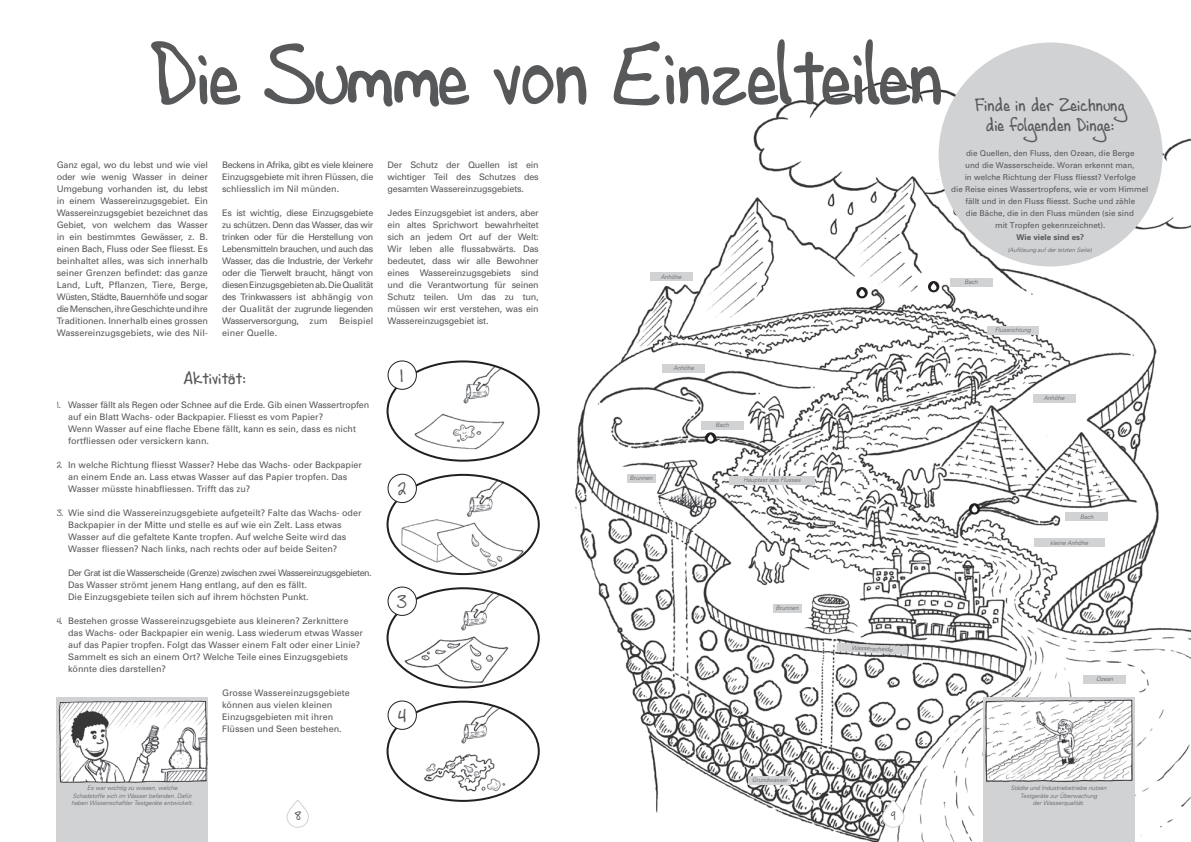
<style>
.page{position:relative;width:1191px;height:842px;background:#fff}
.page>*{position:absolute;margin:0;border:0;box-sizing:border-box;transform-origin:0 0}
.t1{font:88px "Andrew Script 16";letter-spacing:-.02em;color:#57585a}
.t2{font:18px/20px "Andrew Script 16";color:#57585a;text-align:center}
.t3{font:12px "Andrew Script 16";color:#57585a}
.t4{font:9px/12px "Univers";color:#57585a}
.t5{font:8px/12px "Univers";color:#57585a;text-align:center}
.t6{font:700 8px "Univers";color:#57585a}
.t7{font:italic 300 6px/7.2px "Univers";color:#57585a;text-align:center}
.s1{font-family:"Andrew Script 16"}
</style>
<div class="page">
<img style="left:573px;top:42px;width:618px;height:800px">
<svg style="left:969px;top:503px;width:11px;height:11px"></svg>
<svg style="left:971px;top:505px;width:6px;height:7px"></svg>
<img style="left:389px;top:362px;width:150px;height:99px">
<div style="left:386px;top:360px;width:154px;height:102px;border:2px solid #231f20;border-radius:50%"></div>
<img style="left:389px;top:475px;width:150px;height:99px">
<div style="left:386px;top:474px;width:154px;height:101px;border:2px solid #231f20;border-radius:50%"></div>
<img style="left:387px;top:588px;width:152px;height:99px">
<div style="left:386px;top:587px;width:154px;height:101px;border:2px solid #231f20;border-radius:50%"></div>
<img style="left:388px;top:702px;width:151px;height:99px">
<div style="left:386px;top:701px;width:154px;height:101px;border:2px solid #231f20;border-radius:50%"></div>
<div style="left:286px;top:800px;width:23px;height:28px;border:1px solid #d1d2d4;border-radius:11px"></div>
<svg style="left:882px;top:800px;width:22px;height:27px"></svg>
<div style="left:882px;top:800px;width:22px;height:28px;border:1px solid #d1d2d4;border-radius:11px"></div>
<div style="left:938px;top:43px;width:224px;height:223px;background:#d1d2d4;border-radius:50%"></div>
<div style="left:57px;top:698px;width:151px;height:144px;background:#d1d2d4"></div>
<div style="left:983px;top:698px;width:151px;height:144px;background:#d1d2d4"></div>
<svg style="left:856px;top:287px;width:11px;height:11px"></svg>
<svg style="left:859px;top:289px;width:6px;height:7px"></svg>
<svg style="left:705px;top:432px;width:11px;height:12px"></svg>
<div style="left:708px;top:434px;width:5px;height:8px;background:#fff;border-radius:3px"></div>
<svg style="left:928px;top:281px;width:11px;height:11px"></svg>
<svg style="left:930px;top:283px;width:6px;height:7px"></svg>
<img style="left:58px;top:700px;width:149px;height:83px">
<img style="left:985px;top:699px;width:148px;height:83px">
<div style="left:650px;top:272px;width:42px;height:9px;background:#d1d2d4"></div>
<div style="left:773px;top:604px;width:28px;height:9px;background:#d1d2d4"></div>
<div style="left:1065px;top:512px;width:43px;height:9px;background:#d1d2d4"></div>
<div style="left:950px;top:278px;width:42px;height:9px;background:#d1d2d4"></div>
<div style="left:701px;top:421px;width:42px;height:8px;background:#d1d2d4"></div>
<div style="left:748px;top:776px;width:43px;height:8px;background:#d1d2d4"></div>
<div style="left:627px;top:474px;width:28px;height:8px;background:#d1d2d4"></div>
<div style="left:987px;top:326px;width:51px;height:8px;background:#d1d2d4"></div>
<div style="left:729px;top:476px;width:85px;height:9px;background:#d1d2d4"></div>
<div style="left:1033px;top:539px;width:71px;height:8px;background:#d1d2d4"></div>
<svg style="left:836px;top:643px;width:71px;height:12px"></svg>
<div style="left:662px;top:364px;width:43px;height:8px;background:#d1d2d4"></div>
<div style="left:1033px;top:394px;width:42px;height:9px;background:#d1d2d4"></div>
<div style="left:1083px;top:675px;width:42px;height:8px;background:#d1d2d4"></div>
<div style="left:388px;top:361px;width:28px;height:28px;background:#fff;border-radius:50%"></div>
<div style="left:387px;top:360px;width:30px;height:30px;border:1px solid #231f20;border-radius:50%"></div>
<div style="left:388px;top:474px;width:28px;height:29px;background:#fff;border-radius:50%"></div>
<div style="left:387px;top:474px;width:30px;height:29px;border:1px solid #231f20;border-radius:50%"></div>
<div style="left:388px;top:587px;width:28px;height:28px;background:#fff;border-radius:50%"></div>
<div style="left:387px;top:586px;width:30px;height:30px;border:1px solid #231f20;border-radius:50%"></div>
<div style="left:388px;top:701px;width:28px;height:28px;background:#fff;border-radius:50%"></div>
<div style="left:387px;top:700px;width:30px;height:30px;border:1px solid #231f20;border-radius:50%"></div>
<h1 class="t1" style="left:151px;top:23px;width:796px">Die Summe von Einzelteilen</h1>
<p class="t4" style="left:57px;top:159px;width:153px;text-align:justify">Ganz egal, wo du lebst und wie viel oder wie wenig Wasser in deiner Umgebung vorhanden ist, du lebst in einem Wassereinzugsgebiet. Ein Wassereinzugsgebiet bezeichnet das Gebiet, von welchem das Wasser in ein bestimmtes Gewässer, z. B. einen Bach, Fluss oder See fliesst. Es beinhaltet alles, was sich innerhalb seiner Grenzen befindet: das ganze Land, Luft, Pflanzen, Tiere, Berge, Wüsten, Städte, Bauernhöfe und sogar die Menschen, ihre Geschichte und ihre Traditionen. Innerhalb eines grossen Wassereinzugsgebiets, wie des Nil-</p>
<p class="t4" style="left:222px;top:159px;width:153px;text-align:justify">Beckens in Afrika, gibt es viele kleinere Einzugsgebiete mit ihren Flüssen, die schliesslich im Nil münden.</p>
<p class="t4" style="left:222px;top:207px;width:153px;text-align:justify">Es ist wichtig, diese Einzugsgebiete zu schützen. Denn das Wasser, das wir trinken oder für die Herstellung von Lebensmitteln brauchen, und auch das Wasser, das die Industrie, der Verkehr oder die Tierwelt braucht, hängt von diesen Einzugsgebieten ab. Die Qualität des Trinkwassers ist abhängig von der Qualität der zugrunde liegenden Wasserversorgung, zum</p>
<p class="t4" style="left:339px;top:315px;width:36px">Beispiel</p>
<p class="t4" style="left:222px;top:327px;width:57px">einer Quelle.</p>
<p class="t4" style="left:387px;top:159px;width:153px;text-align:justify">Der Schutz der Quellen ist ein wichtiger Teil des Schutzes des gesamten Wassereinzugsgebiets.</p>
<p class="t4" style="left:387px;top:207px;width:153px;text-align:justify">Jedes Einzugsgebiet ist anders, aber ein altes Sprichwort bewahrheitet sich an jedem Ort auf der Welt:<br>Wir leben alle flussabwärts. Das bedeutet, dass wir alle Bewohner eines Wassereinzugsgebiets sind und die Verantwortung für seinen Schutz teilen. Um das zu tun, müssen wir erst verstehen, was ein Wassereinzugsgebiet ist.</p>
<p class="t7" style="left:661px;top:273px;width:22px">Anhöhe</p>
<h2 class="t2" style="left:975px;top:95px;width:152px">Finde in der Zeichnung die folgenden Dinge:</h2>
<p class="t5" style="left:951px;top:147px;width:198px">die Quellen, den Fluss, den Ozean, die Berge<br>und die Wasserscheide. Woran erkennt man,<br>in welche Richtung der Fluss fliesst? Verfolge<br>die Reise eines Wassertropfens, wie er vom Himmel fällt und in den Fluss fliesst. Suche und zähle<br>die Bäche, die in den Fluss münden (sie sind<br>mit Tropfen gekennzeichnet).</p>
<p class="t6" style="left:1016px;top:232px;width:69px">Wie viele sind es?</p>
<p class="t7" style="left:1008px;top:246px;width:85px">(Auflösung auf der letzten Seite)</p>
<p class="t7" style="left:964px;top:279px;width:15px">Bach</p>
<p class="t7" style="left:995px;top:326px;width:37px">Flussrichtung</p>
<h2 class="t2" style="left:184px;top:368px;width:64px">Aktivität:</h2>
<p class="t4" style="left:68px;top:399px;width:303px;text-indent:-11px"><span class="s1">1.</span> Wasser fällt als Regen oder Schnee auf die Erde. Gib einen Wassertropfen auf ein Blatt Wachs- oder Backpapier. Fliesst es vom Papier?<br>Wenn Wasser auf eine flache Ebene fällt, kann es sein, dass es nicht fortfliessen oder versickern kann.</p>
<p class="t4" style="left:68px;top:459px;width:295px;text-indent:-11px"><span class="s1">2.</span> In welche Richtung fliesst Wasser? Hebe das Wachs- oder Backpapier an einem Ende an. Lass etwas Wasser auf das Papier tropfen. Das<br>Wasser müsste hinabfliessen. Trifft das zu?</p>
<p class="t4" style="left:68px;top:507px;width:295px;text-indent:-11px"><span class="s1">3.</span> Wie sind die Wassereinzugsgebiete aufgeteilt? Falte das Wachs- oder Backpapier in der Mitte und stelle es auf wie ein Zelt. Lass etwas Wasser auf die gefaltete Kante tropfen. Auf welche Seite wird das Wasser fliessen? Nach links, nach rechts oder auf beide Seiten?</p>
<p class="t4" style="left:68px;top:567px;width:305px">Der Grat ist die Wasserscheide (Grenze) zwischen zwei Wassereinzugsgebieten.<br>Das Wasser strömt jenem Hang entlang, auf den es fällt.<br>Die Einzugsgebiete teilen sich auf ihrem höchsten Punkt.</p>
<p class="t4" style="left:68px;top:615px;width:296px;text-indent:-11px"><span class="s1">4.</span> Bestehen grosse Wassereinzugsgebiete aus kleineren? Zerknittere das Wachs- oder Backpapier ein wenig. Lass wiederum etwas Wasser auf das Papier tropfen. Folgt das Wasser einem Falt oder einer Linie?<br>Sammelt es sich an einem Ort? Welche Teile eines Einzugsgebiets könnte dies darstellen?</p>
<p class="t4" style="left:222px;top:687px;width:129px">Grosse Wassereinzugsgebiete können aus vielen kleinen<br>Einzugsgebieten mit ihren<br>Flüssen und Seen bestehen.</p>
<h2 class="t2" style="left:399px;top:366px;width:7px">1</h2>
<h2 class="t2" style="left:398px;top:479px;width:10px">2</h2>
<h2 class="t2" style="left:397px;top:592px;width:12px">3</h2>
<h2 class="t2" style="left:398px;top:706px;width:10px">4</h2>
<p class="t7" style="left:673px;top:364px;width:22px">Anhöhe</p>
<p class="t7" style="left:630px;top:474px;width:24px">Brunnen</p>
<p class="t7" style="left:715px;top:421px;width:15px">Bach</p>
<p class="t7" style="left:743px;top:477px;width:59px">Hauptast des Flusses</p>
<p class="t7" style="left:776px;top:605px;width:24px">Brunnen</p>
<p class="t7" style="left:852px;top:644px;width:42px;rotate:3deg">Wasserscheide</p>
<p class="t7" style="left:1043px;top:394px;width:22px">Anhöhe</p>
<p class="t7" style="left:1080px;top:513px;width:15px">Bach</p>
<p class="t7" style="left:1050px;top:539px;width:40px">kleine Anhöhe</p>
<p class="t7" style="left:1096px;top:675px;width:19px">Ozean</p>
<p class="t7" style="left:752px;top:776px;width:37px">Grundwasser</p>
<p class="t7" style="left:71px;top:785px;width:123px">Es war wichtig zu wissen, welche<br>Schadstoffe sich im Wasser befanden. Dafür haben Wissenschaftler Testgeräte entwickelt.</p>
<p class="t7" style="left:1010px;top:785px;width:97px">Städte und Industriebetriebe nutzen<br>Testgeräte zur Überwachung<br>der Wasserqualität.</p>
<h3 class="t3" style="left:294px;top:809px;width:8px">8</h3>
<h3 class="t3" style="left:890px;top:809px;width:7px">9</h3>
</div>
